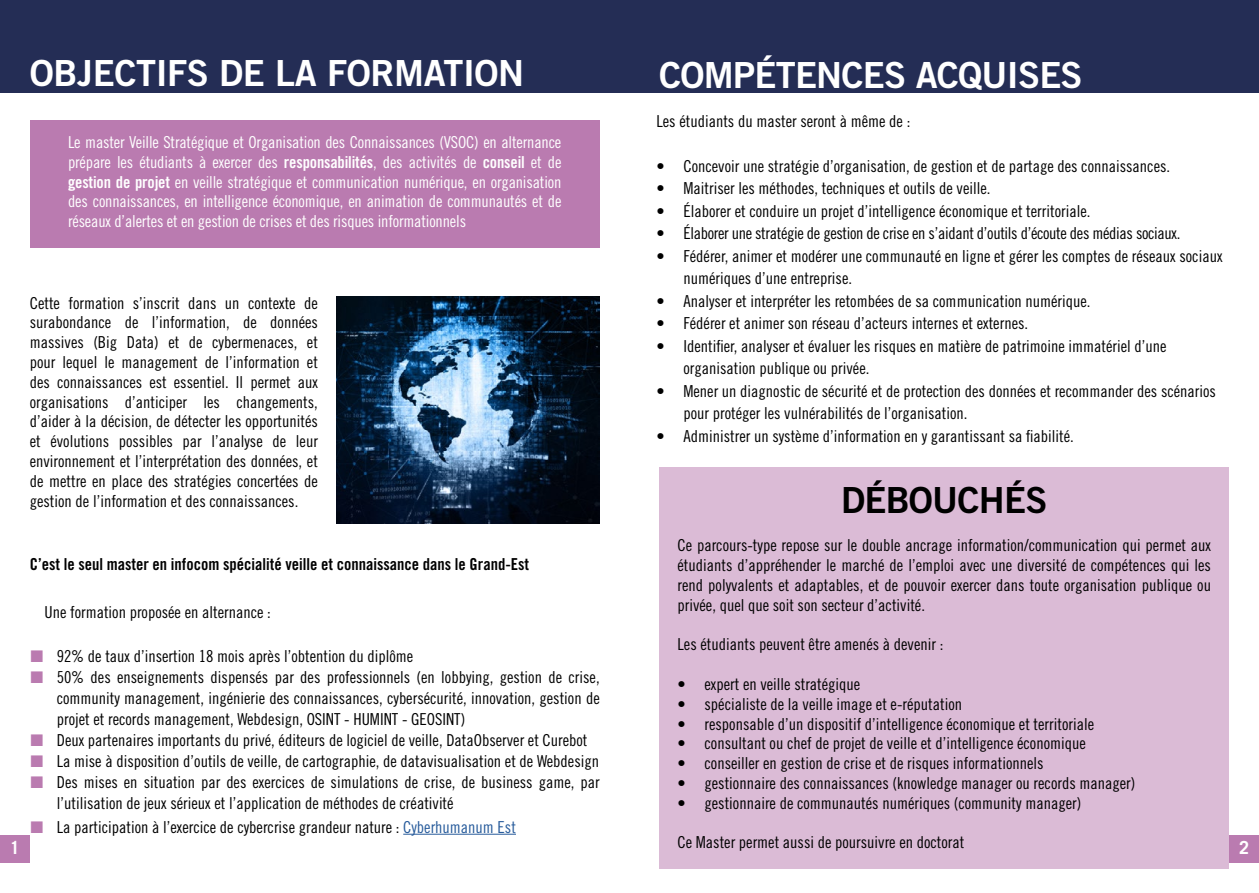
<style>
.page{position:relative;width:1259px;height:893px;background:#fff}
.page>*{position:absolute;margin:0;border:0;box-sizing:border-box;transform-origin:0 0}
.t1{font:36px "Trade Gothic LT Std Bd 2";letter-spacing:-.02em;color:#fff}
.t2{font:36px "Trade Gothic LT Std Bd 2";letter-spacing:-.02em;color:#000}
.t3{font:700 18px "Trade Gothic LT Std";color:#fff}
.t4{font:16.5px/19.8px "Trade Gothic LT Std Cn 18";color:#000}
.t5{font:16.5px/19.8px "Trade Gothic LT Std Cn 18";letter-spacing:-.01em;color:#fff;text-align:justify}
.t6{font:16.5px "Trade Gothic LT Std Cn 18";letter-spacing:-.02em;color:#000}
.t7{font:16.5px "Trade Gothic LT Std Bd Cn 20";color:#000}
.s1{font-family:"Trade Gothic LT Std Bd Cn 20"}
.s2{color:#ba7bb0}
.s3{color:#275b9b}
</style>
<div class="page">
<div style="left:659px;top:467px;width:570px;height:401px;background:#dbbbd6"></div>
<div style="left:0;top:0;width:1259px;height:92px;background:#242d55"></div>
<div style="left:30px;top:120px;width:570px;height:128px;background:#ba7bb0"></div>
<img style="left:336px;top:297px;width:264px;height:227px">
<hr style="left:403px;top:834px;width:113px;height:1px;background:#275b9b">
<div style="left:0;top:835px;width:30px;height:28px;background:#ba7bb0"></div>
<div style="left:1229px;top:835px;width:30px;height:28px;background:#ba7bb0"></div>
<h1 class="t1" style="left:30px;top:51px;width:496px">OBJECTIFS DE LA FORMATION</h1>
<p class="t5" style="left:68px;top:132px;width:495px">Le master Veille Stratégique et Organisation des Connaissances (VSOC) en alternance prépare les étudiants à exercer des <span class="s1">responsabilités</span>, des activités de <span class="s1">conseil</span> et de <span class="s1">gestion de projet</span> en veille stratégique et communication numérique, en organisation des connaissances, en intelligence économique, en animation de communautés et de réseaux d’alertes et en gestion de crises et des risques informationnels</p>
<p class="t4" style="left:30px;top:293px;width:290px;text-align:justify">Cette formation s’inscrit dans un contexte de surabondance de l’information, de données massives (Big Data) et de cybermenaces, et pour lequel le management de l’information et des connaissances est essentiel. Il permet aux organisations d’anticiper les changements, d’aider à la décision, de détecter les opportunités et évolutions possibles par l’analyse de leur environnement et l’interprétation des données, et de mettre en place des stratégies concertées de gestion de l’information et des connaissances.</p>
<h1 class="t1" style="left:659px;top:52px;width:425px">COMPÉTENCES ACQUISES</h1>
<p class="t4" style="left:656px;top:111px;width:255px">Les étudiants du master seront à même de :</p>
<p class="t4" style="left:656px;top:156px;width:515px">• Concevoir une stratégie d’organisation, de gestion et de partage des connaissances.</p>
<p class="t4" style="left:656px;top:178px;width:336px">• Maitriser les méthodes, techniques et outils de veille.</p>
<p class="t4" style="left:656px;top:201px;width:435px">• Élaborer et conduire un projet d’intelligence économique et territoriale.</p>
<p class="t6" style="left:656px;top:224px;width:525px">• Élaborer une stratégie de gestion de crise en s’aidant d’outils d’écoute des médias sociaux.</p>
<p class="t4" style="left:683px;top:244px;width:540px;line-height:22.5px;text-indent:-27px">• Fédérer, animer et modérer une communauté en ligne et gérer les comptes de réseaux sociaux numériques d’une entreprise.</p>
<p class="t4" style="left:656px;top:291px;width:435px">• Analyser et interpréter les retombées de sa communication numérique.</p>
<p class="t4" style="left:656px;top:313px;width:373px">• Fédérer et animer son réseau d’acteurs internes et externes.</p>
<p class="t4" style="left:683px;top:334px;width:484px;line-height:22.5px;text-indent:-27px">• Identifier, analyser et évaluer les risques en matière de patrimoine immatériel d’une organisation publique ou privée.</p>
<p class="t4" style="left:683px;top:379px;width:534px;line-height:22.5px;text-indent:-27px">• Mener un diagnostic de sécurité et de protection des données et recommander des scénarios pour protéger les vulnérabilités de l’organisation.</p>
<p class="t4" style="left:656px;top:426px;width:419px">• Administrer un système d’information en y garantissant sa fiabilité.</p>
<h1 class="t2" style="left:841px;top:477px;width:208px">DÉBOUCHÉS</h1>
<p class="t4" style="left:677px;top:535px;width:535px;text-align:justify">Ce parcours-type repose sur le double ancrage information/communication qui permet aux étudiants d’appréhender le marché de l’emploi avec une diversité de compétences qui les rend polyvalents et adaptables, et de pouvoir exercer dans toute organisation publique ou privée, quel que soit son secteur d’activité.</p>
<p class="t4" style="left:677px;top:634px;width:267px">Les étudiants peuvent être amenés à devenir :</p>
<p class="t4" style="left:677px;top:674px;width:184px">• expert en veille stratégique</p>
<p class="t4" style="left:677px;top:694px;width:286px">• spécialiste de la veille image et e-réputation</p>
<p class="t4" style="left:677px;top:714px;width:418px">• responsable d’un dispositif d’intelligence économique et territoriale</p>
<p class="t4" style="left:677px;top:733px;width:410px">• consultant ou chef de projet de veille et d’intelligence économique</p>
<p class="t4" style="left:677px;top:753px;width:368px">• conseiller en gestion de crise et de risques informationnels</p>
<p class="t4" style="left:677px;top:773px;width:459px">• gestionnaire des connaissances (knowledge manager ou records manager)</p>
<p class="t4" style="left:677px;top:793px;width:405px">• gestionnaire de communautés numériques (community manager)</p>
<p class="t4" style="left:677px;top:832px;width:288px">Ce Master permet aussi de poursuivre en doctorat</p>
<p class="t7" style="left:30px;top:554px;width:501px">C’est le seul master en infocom spécialité veille et connaissance dans le Grand-Est</p>
<p class="t4" style="left:44px;top:602px;width:228px">Une formation proposée en alternance :</p>
<p class="t4" style="left:30px;top:646px;width:385px"><span class="s2">■</span> 92% de taux d’insertion 18 mois après l’obtention du diplôme</p>
<p class="t4" style="left:57px;top:666px;width:544px;line-height:21px;text-align:justify;text-indent:-27px"><span class="s2">■</span> 50% des enseignements dispensés par des professionnels (en lobbying, gestion de crise, community management, ingénierie des connaissances, cybersécurité, innovation, gestion de projet et records management, Webdesign, OSINT - HUMINT - GEOSINT)</p>
<p class="t4" style="left:30px;top:730px;width:559px"><span class="s2">■</span> Deux partenaires importants du privé, éditeurs de logiciel de veille, DataObserver et Curebot</p>
<p class="t4" style="left:30px;top:751px;width:571px"><span class="s2">■</span> La mise à disposition d’outils de veille, de cartographie, de datavisualisation et de Webdesign</p>
<p class="t4" style="left:57px;top:771px;width:544px;line-height:21px;text-indent:-27px"><span class="s2">■</span> Des mises en situation par des exercices de simulations de crise, de business game, par l’utilisation de jeux sérieux et l’application de méthodes de créativité</p>
<p class="t4" style="left:30px;top:817px;width:488px"><span class="s2">■</span> La participation à l’exercice de cybercrise grandeur nature : <span class="s3">Cyberhumanum Est</span></p>
<p class="t3" style="left:10px;top:837px;width:12px">1</p>
<p class="t3" style="left:1239px;top:837px;width:12px">2</p>
</div>
